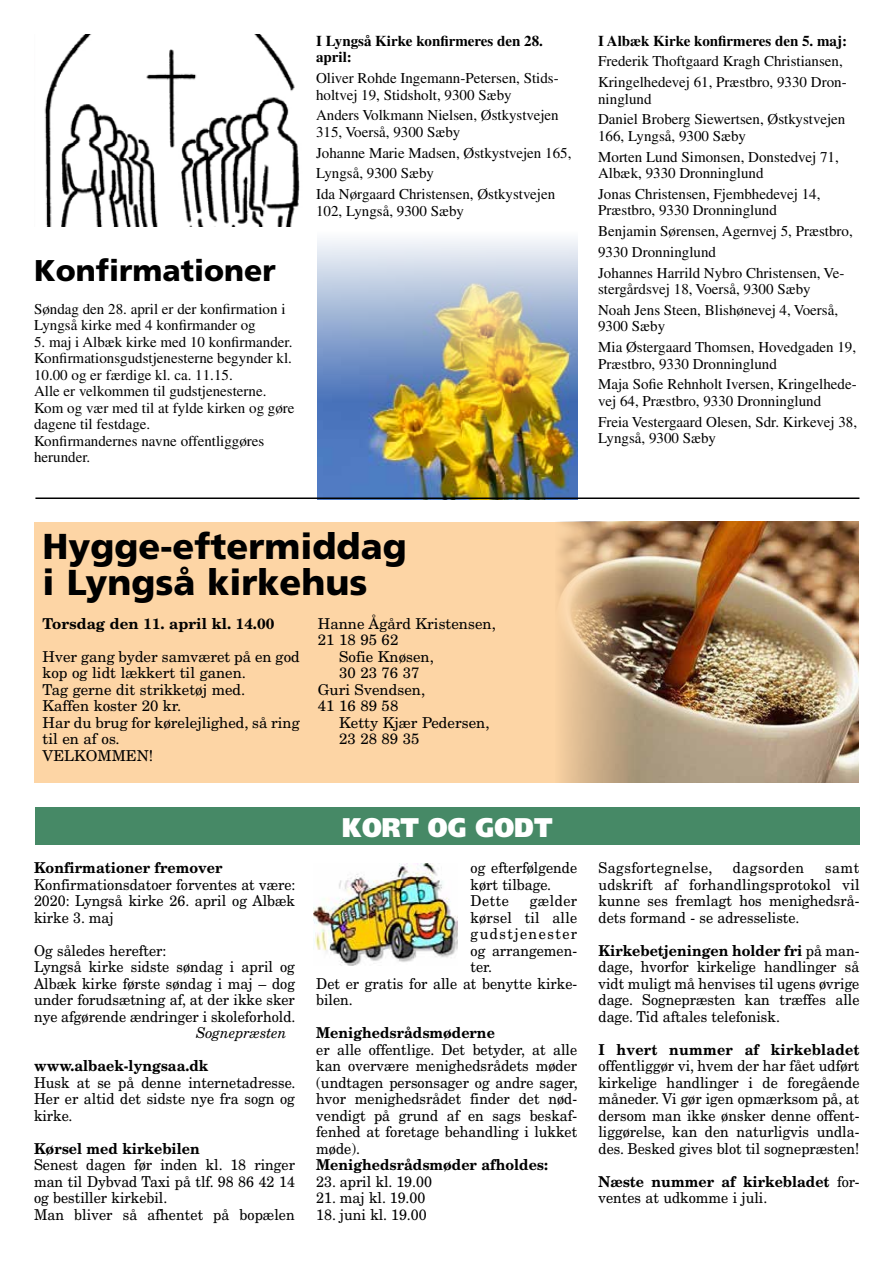
<style>
.page{position:relative;width:893px;height:1263px;background:#fff}
.page>*{position:absolute;margin:0;border:0;box-sizing:border-box;transform-origin:0 0}
.t1{font:900 36px/36px "Frutiger";color:#000}
.t2{font:900 30px "Frutiger";color:#000}
.t3{font:900 27px "Frutiger";color:#fff;scale:.9 1}
.t4{font:15px/16.5px "New Century Schlbk";color:#000;text-align:justify;scale:.95 1}
.t5{font:15px/20.7px "Times";color:#000}
.t6{font:15px/16.5px "New Century Schlbk";color:#000}
.t7{font:700 15px "New Century Schlbk";color:#000;scale:.95 1}
.t8{font:700 15px/16.5px "Times";color:#000}
.t9{font:700 15px "New Century Schlbk";color:#000}
.t10{font:15px "New Century Schlbk";letter-spacing:.03em;color:#000;scale:.95 1}
.t11{font:15px "New Century Schlbk";letter-spacing:.1em;color:#000;scale:.95 1}
.t12{font:italic 15px "New Century Schlbk";color:#000;scale:.95 1}
.s1{font-weight:700}
</style>
<div class="page">
<div style="left:35px;top:808px;width:824px;height:37px;background:#468966"></div>
<img style="left:313px;top:863px;width:145px;height:102px">
<img style="left:44px;top:34px;width:256px;height:193px">
<img style="left:317px;top:239px;width:261px;height:258px">
<div style="left:34px;top:522px;width:825px;height:260px;background:#fdd5a5"></div>
<img style="left:558px;top:522px;width:301px;height:260px">
<hr style="left:35px;top:497px;width:824px;height:2px;background:#000">
<h2 class="t2" style="left:34px;top:252px;width:243px">Konfirmationer</h2>
<p class="t5" style="left:34px;top:300px;width:253px;line-height:16.5px">Søndag den 28. april er der konfirmation i<br>Lyngså kirke med 4 konfirmander og</p>
<p class="t5" style="left:34px;top:333px;width:262px;line-height:16.5px">5. maj i Albæk kirke med 10 konfirmander.<br>Konfirmationsgudstjenesterne begynder kl.<br>10.00 og er færdige kl. ca. 11.15.<br>Alle er velkommen til gudstjenesterne.<br>Kom og vær med til at fylde kirken og gøre dagene til festdage.<br>Konfirmandernes navne offentliggøres herunder.</p>
<p class="t8" style="left:316px;top:32px;width:228px">I Lyngså Kirke konfirmeres den 28. april:</p>
<p class="t5" style="left:316px;top:70px;width:244px;line-height:16.5px">Oliver Rohde Ingemann-Petersen, Stids&shy;holtvej 19, Stidsholt, 9300 Sæby</p>
<p class="t5" style="left:316px;top:107px;width:244px;line-height:16.5px">Anders Volkmann Nielsen, Østkystvejen<br>315, Voerså, 9300 Sæby</p>
<p class="t5" style="left:316px;top:142px;width:257px">Johanne Marie Madsen, Østkystvejen 165,<br>Lyngså, 9300 Sæby<br>Ida Nørgaard Christensen, Østkystvejen</p>
<p class="t5" style="left:316px;top:200px;width:149px">102, Lyngså, 9300 Sæby</p>
<p class="t8" style="left:598px;top:32px;width:250px">I Albæk Kirke konfirmeres den 5. maj:</p>
<p class="t5" style="left:598px;top:51px;width:250px">Frederik Thoftgaard Kragh Christiansen,<br>Kringelhedevej 61, Præstbro, 9330 Dron-</p>
<p class="t5" style="left:598px;top:88px;width:249px">ninglund<br>Daniel Broberg Siewertsen, Østkystvejen</p>
<p class="t5" style="left:598px;top:126px;width:242px">166, Lyngså, 9300 Sæby<br>Morten Lund Simonsen, Donstedvej 71,</p>
<p class="t5" style="left:598px;top:163px;width:224px">Albæk, 9330 Dronninglund<br>Jonas Christensen, Fjembhedevej 14,</p>
<p class="t5" style="left:598px;top:200px;width:256px">Præstbro, 9330 Dronninglund<br>Benjamin Sørensen, Agernvej 5, Præstbro, 9330 Dronninglund<br>Johannes Harrild Nybro Christensen, Ve-</p>
<p class="t5" style="left:598px;top:279px;width:242px">stergårdsvej 18, Voerså, 9300 Sæby<br>Noah Jens Steen, Blishønevej 4, Voerså,</p>
<p class="t5" style="left:598px;top:316px;width:259px">9300 Sæby<br>Mia Østergaard Thomsen, Hovedgaden 19,</p>
<p class="t5" style="left:598px;top:353px;width:260px">Præstbro, 9330 Dronninglund<br>Maja Sofie Rehnholt Iversen, Kringelhede-</p>
<p class="t5" style="left:598px;top:390px;width:260px">vej 64, Præstbro, 9330 Dronninglund<br>Freia Vestergaard Olesen, Sdr. Kirkevej 38,</p>
<p class="t5" style="left:598px;top:428px;width:119px">Lyngså, 9300 Sæby</p>
<h1 class="t1" style="left:43px;top:528px;width:366px">Hygge-eftermiddag i Lyngså kirkehus</h1>
<p class="t9" style="left:43px;top:614px;width:233px">Torsdag den 11. april kl. 14.00</p>
<p class="t6" style="left:43px;top:648px;width:259px">Hver gang byder samværet på en god kop og lidt lækkert til ganen.<br>Tag gerne dit strikketøj med.<br>Kaffen koster 20 kr.<br>Har du brug for kørelejlighed, så ring til en af os.<br>VELKOMMEN!</p>
<p class="t6" style="left:318px;top:615px;width:180px">Hanne Ågård Kristensen,</p>
<p class="t6" style="left:318px;top:631px;width:82px">21 18 95 62</p>
<p class="t6" style="left:339px;top:648px;width:96px">Sofie Knøsen,</p>
<p class="t6" style="left:339px;top:664px;width:82px">30 23 76 37</p>
<p class="t6" style="left:318px;top:681px;width:109px">Guri Svendsen,</p>
<p class="t6" style="left:318px;top:697px;width:82px">41 16 89 58</p>
<p class="t6" style="left:339px;top:714px;width:152px">Ketty Kjær Pedersen,</p>
<p class="t6" style="left:339px;top:730px;width:82px">23 28 89 35</p>
<p class="t7" style="left:34px;top:858px;width:200px">Konfirmationer fremover</p>
<p class="t4" style="left:34px;top:876px;width:277px">Konfirmationsdatoer forventes at være:<br>2020: Lyngså kirke 26. april og Albæk kirke 3. maj</p>
<p class="t4" style="left:34px;top:942px;width:277px;text-align:left">Og således herefter:<br>Lyngså kirke sidste søndag i april og Albæk kirke første søndag i maj – dog under forudsætning af, at der ikke sker nye afgørende ændringer i skoleforhold.</p>
<p class="t12" style="left:196px;top:1024px;width:97px">Sognepræsten</p>
<p class="t7" style="left:34px;top:1056px;width:185px">www.albaek-lyngsaa.dk</p>
<p class="t4" style="left:34px;top:1074px;width:277px">Husk at se på denne internetadresse.<br>Her er altid det sidste nye fra sogn og kirke.</p>
<p class="t7" style="left:34px;top:1139px;width:176px">Kørsel med kirkebilen</p>
<p class="t4" style="left:34px;top:1156px;width:276px;text-align:left">Senest dagen før inden kl. 18 ringer man til Dybvad Taxi på tlf. 98 86 42 14 og bestiller kirkebil.<br>Man bliver så afhentet på bopælen</p>
<h3 class="t3" style="left:342px;top:811px;width:235px">KORT OG GODT</h3>
<p class="t4" style="left:471px;top:859px;width:114px;text-align:left">og efterfølgende kørt tilbage.<br>Dette</p>
<p class="t4" style="left:530px;top:892px;width:51px">gælder</p>
<p class="t4" style="left:471px;top:909px;width:114px">kørsel til alle</p>
<p class="t11" style="left:471px;top:924px;width:114px">gudstjenester</p>
<p class="t4" style="left:471px;top:942px;width:114px">og arrangemen-</p>
<p class="t4" style="left:471px;top:958px;width:24px">ter.</p>
<p class="t4" style="left:316px;top:975px;width:276px">Det er gratis for alle at benytte kirke-</p>
<p class="t4" style="left:316px;top:991px;width:40px">bilen.</p>
<p class="t7" style="left:316px;top:1023px;width:190px">Menighedsrådsmøderne</p>
<p class="t4" style="left:316px;top:1041px;width:277px">er alle offentlige. Det betyder, at alle kan overvære menighedsrådets møder (undtagen personsager og andre sager, hvor menighedsrådet finder det nød&shy;vendigt på grund af en sags beskaf&shy;fenhed at foretage behandling i lukket møde).</p>
<p class="t7" style="left:316px;top:1155px;width:245px">Menighedsrådsmøder afholdes:</p>
<p class="t4" style="left:316px;top:1173px;width:123px">23. april kl. 19.00</p>
<p class="t4" style="left:316px;top:1189px;width:116px">21. maj kl. 19.00</p>
<p class="t4" style="left:316px;top:1206px;width:118px">18. juni kl. 19.00</p>
<p class="t10" style="left:598px;top:858px;width:122px">Sagsfortegnelse,</p>
<p class="t10" style="left:733px;top:858px;width:77px">dagsorden</p>
<p class="t4" style="left:598px;top:859px;width:276px;text-indent:227px">samt udskrift af forhandlingsprotokol vil kunne ses fremlagt hos menighedsrå&shy;dets formand - se adresseliste.</p>
<p class="t4" style="left:598px;top:942px;width:276px"><span class="s1">Kirkebetjeningen holder fri</span> på man&shy;dage, hvorfor kirkelige handlinger så vidt muligt må henvises til ugens øvrige dage. Sognepræsten kan træffes alle dage. Tid aftales telefonisk.</p>
<p class="t7" style="left:598px;top:1040px;width:276px">I hvert nummer af kirkebladet</p>
<p class="t4" style="left:598px;top:1057px;width:276px">offentliggør vi, hvem der har fået udført kirkelige handlinger i de foregående måneder. Vi gør igen opmærksom på, at dersom man ikke ønsker denne offent&shy;liggørelse, kan den naturligvis undla&shy;des. Besked gives blot til sognepræsten!</p>
<p class="t4" style="left:598px;top:1173px;width:276px"><span class="s1">Næste nummer af kirkebladet</span> for&shy;ventes at udkomme i juli.</p>
</div>
